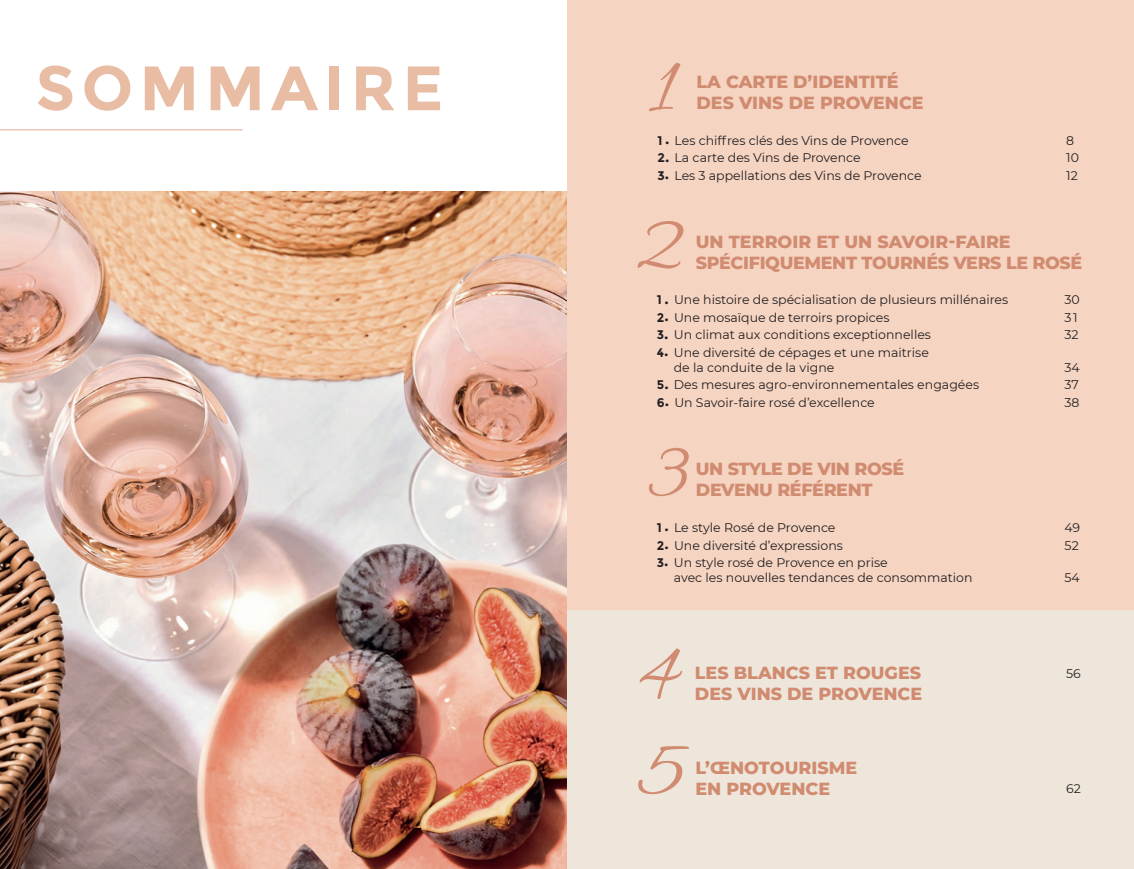
<style>
.page{position:relative;width:1134px;height:869px;background:#fff}
.page>*{position:absolute;margin:0;border:0;box-sizing:border-box;transform-origin:0 0}
.t1{font:85px/157.9px "Allura";color:#d08b70}
.t2{font:700 62.5px "Montserrat";letter-spacing:.1em;color:#e8bda4}
.t3{font:800 17.5px/21px "Montserrat";letter-spacing:-.005em;color:#d08b70}
.t4{font:12.5px/15px "Montserrat";color:#231f20}
.s1{font-weight:700}
</style>
<div class="page">
<div style="left:567px;top:0;width:567px;height:868px;background:#f5d4c2"></div>
<div style="left:567px;top:609px;width:567px;height:259px;background:#eee6da"></div>
<hr style="left:0;top:129px;width:243px;height:1px;background:#e8bda4">
<img style="left:0;top:191px;width:567px;height:677px">
<h2 class="t2" style="left:35px;top:51px;width:409px">SOMMAIRE</h2>
<h1 class="t1" style="left:633px;top:1px;width:51px">1<br>2</h1>
<h3 class="t3" style="left:696px;top:71px;width:229px">LA CARTE D’IDENTITÉ<br>DES VINS DE PROVENCE</h3>
<p class="t4" style="left:657px;top:132px;width:253px"><span class="s1">1</span> <sub>•</sub> Les chiffres clés des Vins de Provence</p>
<p class="t4" style="left:1066px;top:132px;width:9px">8</p>
<p class="t4" style="left:657px;top:150px;width:205px"><span class="s1">2</span><sub>•</sub> La carte des Vins de Provence</p>
<p class="t4" style="left:1066px;top:150px;width:14px">10</p>
<p class="t4" style="left:657px;top:167px;width:266px"><span class="s1">3</span><sub>•</sub> Les 3 appellations des Vins de Provence</p>
<p class="t4" style="left:1066px;top:167px;width:13px">12</p>
<h3 class="t3" style="left:696px;top:230px;width:388px">UN TERROIR ET UN SAVOIR-FAIRE<br>SPÉCIFIQUEMENT TOURNÉS VERS LE ROSÉ</h3>
<p class="t4" style="left:657px;top:292px;width:353px"><span class="s1">1</span> <sub>•</sub> Une histoire de spécialisation de plusieurs millénaires</p>
<p class="t4" style="left:1064px;top:292px;width:17px">30</p>
<p class="t4" style="left:657px;top:309px;width:234px"><span class="s1">2</span><sub>•</sub> Une mosaïque de terroirs propices</p>
<p class="t4" style="left:1064px;top:309px;width:15px">31</p>
<p class="t4" style="left:657px;top:327px;width:276px"><span class="s1">3</span><sub>•</sub> Un climat aux conditions exceptionnelles</p>
<p class="t4" style="left:1064px;top:327px;width:16px">32</p>
<p class="t4" style="left:674px;top:344px;width:257px;text-indent:-17px"><span class="s1">4</span><sub>•</sub> Une diversité de cépages et une maitrise de la conduite de la vigne</p>
<p class="t4" style="left:1064px;top:359px;width:17px">34</p>
<p class="t4" style="left:657px;top:377px;width:324px"><span class="s1">5</span><sub>•</sub> Des mesures agro-environnementales engagées</p>
<p class="t4" style="left:1064px;top:377px;width:16px">37</p>
<p class="t4" style="left:657px;top:394px;width:219px"><span class="s1">6</span><sub>•</sub> Un Savoir-faire rosé d’excellence</p>
<p class="t4" style="left:1064px;top:394px;width:17px">38</p>
<h1 class="t1" style="left:645px;top:385px;width:47px">3</h1>
<h3 class="t3" style="left:696px;top:457px;width:210px">UN STYLE DE VIN ROSÉ<br>DEVENU RÉFÉRENT</h3>
<p class="t4" style="left:657px;top:519px;width:180px"><span class="s1">1</span> <sub>•</sub> Le style Rosé de Provence</p>
<p class="t4" style="left:1064px;top:519px;width:17px">49</p>
<p class="t4" style="left:657px;top:537px;width:188px"><span class="s1">2</span><sub>•</sub> Une diversité d’expressions</p>
<p class="t4" style="left:1064px;top:537px;width:16px">52</p>
<p class="t4" style="left:674px;top:554px;width:300px;text-indent:-17px"><span class="s1">3</span><sub>•</sub> Un style rosé de Provence en prise<br>avec les nouvelles tendances de consommation</p>
<p class="t4" style="left:1064px;top:569px;width:17px">54</p>
<h1 class="t1" style="left:638px;top:618px;width:48px;line-height:95.8px">4<br>5</h1>
<h3 class="t3" style="left:695px;top:660px;width:229px">LES BLANCS ET ROUGES<br>DES VINS DE PROVENCE</h3>
<h3 class="t3" style="left:695px;top:755px;width:163px">L’ŒNOTOURISME<br>EN PROVENCE</h3>
<p class="t4" style="left:1066px;top:665px;width:16px">56</p>
<p class="t4" style="left:1066px;top:780px;width:16px">62</p>
</div>
